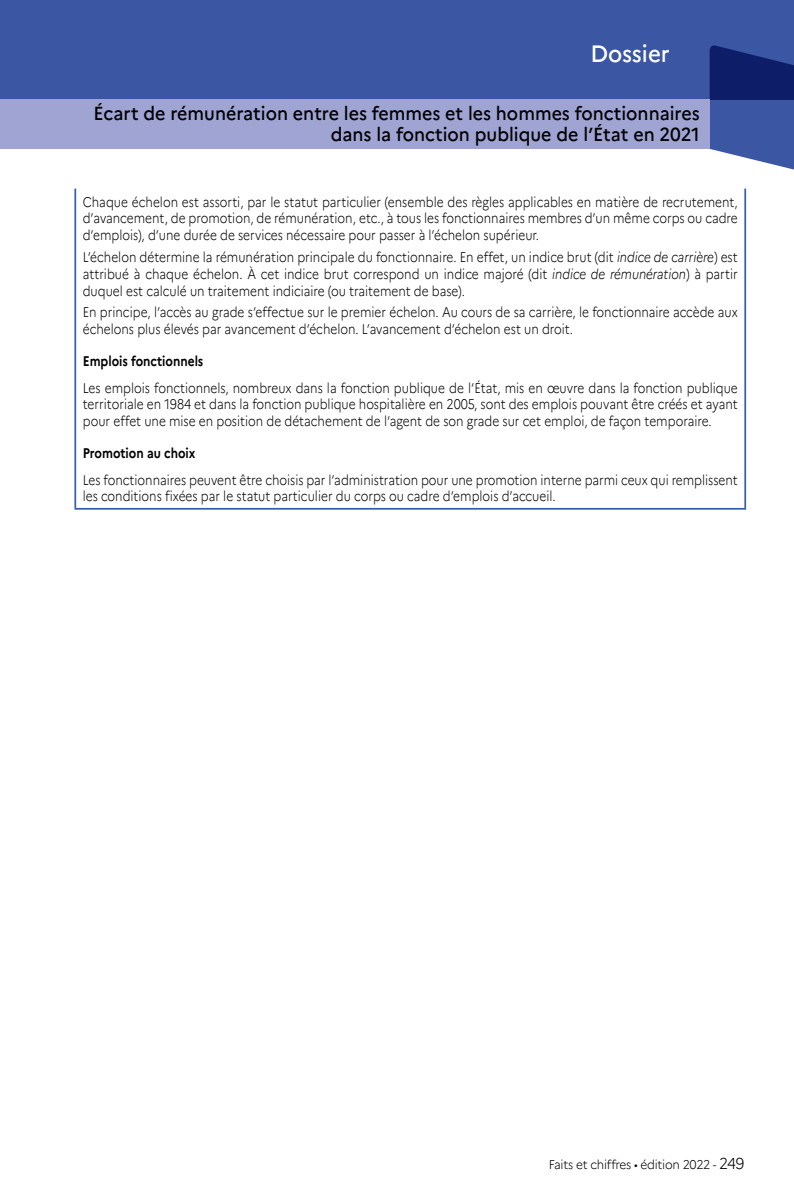
<style>
.page{position:relative;width:794px;height:1191px;background:#fff}
.page>*{position:absolute;margin:0;border:0;box-sizing:border-box;transform-origin:0 0}
.t1{font:500 23.62px "Marianne";color:#fff;scale:.94 1}
.t2{font:500 18.9px/21px "Marianne";color:#000;text-align:right;scale:.94 1}
._06_Encadre_TC{font:300 14px/16.8px "Marianne";color:#000;text-align:justify;scale:.85 1}
._06_Encadre_Sous-tit{font:700 14px "Marianne";color:#000;scale:.85 1}
.t3{font:300 12.6px "Marianne";letter-spacing:-.02em;color:#000;scale:.94 1}
.s1{font-style:italic}
.s2{font-size:15.75px}
</style>
<div class="page">
<div style="left:0;top:0;width:794px;height:99px;background:#3b56a3"></div>
<svg style="left:709px;top:45px;width:85px;height:125px"></svg>
<div style="left:0;top:99px;width:709px;height:50px;background:#9fa4d3"></div>
<hr style="left:74px;top:189px;width:2px;height:319px;background:#385ea9">
<hr style="left:744px;top:189px;width:2px;height:319px;background:#385ea9">
<hr style="left:74px;top:508px;width:672px;height:1px;background:#385ea9">
<h1 class="t1" style="left:590px;top:39px;width:86px">Dossier</h1>
<h2 class="t2" style="left:94px;top:102px;width:646px">Écart de rémunération entre les femmes et les hommes fonctionnaires dans la fonction publique de l’État en 2021</h2>
<p class="_06_Encadre_TC" style="left:83px;top:193px;width:772px">Chaque échelon est assorti, par le statut particulier (ensemble des règles applicables en matière de recrutement, d’avancement, de promotion, de rémunération, etc., à tous les fonctionnaires membres d’un même corps ou cadre d’emplois), d’une durée de services nécessaire pour passer à l’échelon supérieur.</p>
<p class="_06_Encadre_TC" style="left:83px;top:248px;width:772px">L’échelon détermine la rémunération principale du fonctionnaire. En effet, un indice brut (dit <span class="s1">indice de carrière</span>) est attribué à chaque échelon. À cet indice brut correspond un indice majoré (dit <span class="s1">indice de rémunération</span>) à partir duquel est calculé un traitement indiciaire (ou traitement de base).</p>
<p class="_06_Encadre_TC" style="left:83px;top:304px;width:772px">En principe, l’accès au grade s’effectue sur le premier échelon. Au cours de sa carrière, le fonctionnaire accède aux échelons plus élevés par avancement d’échelon. L’avancement d’échelon est un droit.</p>
<p class="_06_Encadre_Sous-tit" style="left:83px;top:352px;width:143px">Emplois fonctionnels</p>
<p class="_06_Encadre_TC" style="left:83px;top:379px;width:772px">Les emplois fonctionnels, nombreux dans la fonction publique de l’État, mis en œuvre dans la fonction publique territoriale en 1984 et dans la fonction publique hospitalière en 2005, sont des emplois pouvant être créés et ayant pour effet une mise en position de détachement de l’agent de son grade sur cet emploi, de façon temporaire.</p>
<p class="_06_Encadre_Sous-tit" style="left:83px;top:444px;width:134px">Promotion au choix</p>
<p class="_06_Encadre_TC" style="left:83px;top:471px;width:772px">Les fonctionnaires peuvent être choisis par l’administration pour une promotion interne parmi ceux qui remplissent les conditions fixées par le statut particulier du corps ou cadre d’emplois d’accueil.</p>
<p class="t3" style="left:548px;top:1157px;width:210px">Faits et chiffres • édition 2022 - <span class="s2">249</span></p>
</div>
